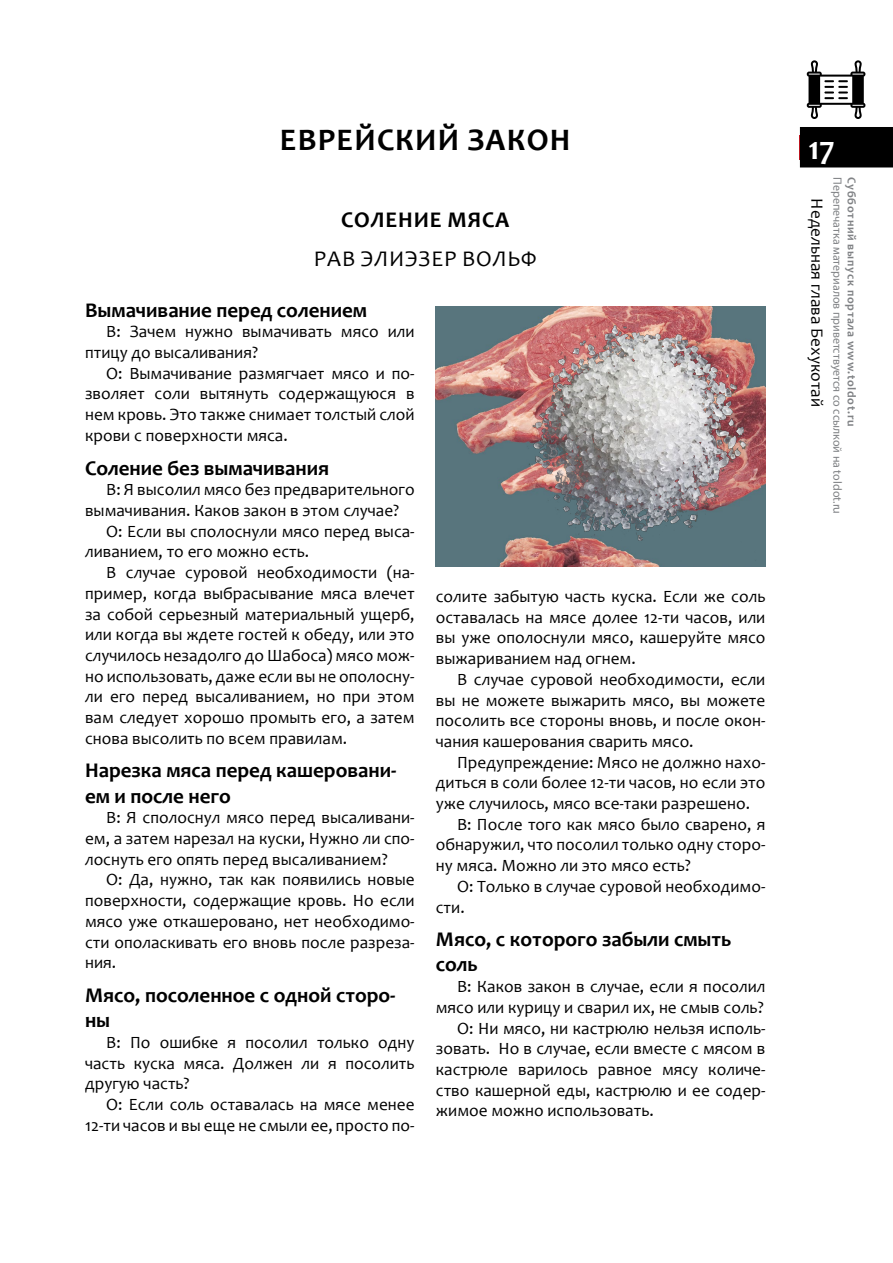
<style>
.page{position:relative;width:893px;height:1263px;background:#fff}
.page>*{position:absolute;margin:0;border:0;box-sizing:border-box;transform-origin:0 0}
.t1{font:700 33px "Candara";color:#fff}
.t2{font:700 31.5px "Candara";letter-spacing:.04em;color:#000}
.t3{font:22.5px "Candara";letter-spacing:.04em;color:#000}
.t4{font:700 22.5px "Candara";letter-spacing:.04em;color:#000}
.t5{font:700 21px/25.2px "Candara";color:#000}
.t6{font:17.25px/20.7px "Candara";color:#000;text-align:justify}
.t7{font:12px "Myriad Pro";color:#808285}
.t8{font:700 12px "Candara";letter-spacing:.06em;color:#808285}
</style>
<div class="page">
<div style="left:800px;top:127px;width:93px;height:40px;background:#000"></div>
<svg style="left:807px;top:60px;width:58px;height:59px"></svg>
<img style="left:436px;top:306px;width:329px;height:261px">
<h2 class="t2" style="left:280px;top:120px;width:292px">ЕВРЕЙСКИЙ ЗАКОН</h2>
<h3 class="t4" style="left:341px;top:206px;width:170px">СОЛЕНИЕ МЯСА</h3>
<h3 class="t3" style="left:314px;top:244px;width:224px">РАВ ЭЛИЭЗЕР ВОЛЬФ</h3>
<p class="t5" style="left:85px;top:297px;width:283px">Вымачивание перед солением</p>
<p class="t6" style="left:85px;top:321px;width:331px;text-indent:21px">В: Зачем нужно вымачивать мясо или птицу до высаливания?</p>
<p class="t6" style="left:85px;top:363px;width:331px;text-indent:21px">О: Вымачивание размягчает мясо и по&shy;зволяет соли вытянуть содержащуюся в нем кровь. Это также снимает толстый слой крови с поверхности мяса.</p>
<p class="t5" style="left:85px;top:455px;width:246px">Соление без вымачивания</p>
<p class="t6" style="left:106px;top:479px;width:310px">В: Я высолил мясо без предварительного</p>
<p class="t6" style="left:85px;top:500px;width:316px">вымачивания. Каков закон в этом случае?</p>
<p class="t6" style="left:106px;top:521px;width:310px">О: Если вы сполоснули мясо перед выса-</p>
<p class="t6" style="left:85px;top:541px;width:226px">ливанием, то его можно есть.</p>
<p class="t6" style="left:106px;top:562px;width:310px">В случае суровой необходимости (на-</p>
<p class="t6" style="left:85px;top:583px;width:331px">пример, когда выбрасывание мяса влечет</p>
<p class="t6" style="left:85px;top:603px;width:331px">за собой серьезный материальный ущерб,</p>
<p class="t6" style="left:85px;top:624px;width:331px">или когда вы ждете гостей к обеду, или это</p>
<p class="t6" style="left:85px;top:645px;width:331px">случилось незадолго до Шабоса) мясо мож-</p>
<p class="t6" style="left:85px;top:665px;width:331px">но использовать, даже если вы не ополосну-</p>
<p class="t6" style="left:85px;top:686px;width:331px">ли его перед высаливанием, но при этом</p>
<p class="t6" style="left:85px;top:707px;width:331px">вам следует хорошо промыть его, а затем</p>
<p class="t6" style="left:85px;top:728px;width:264px">снова высолить по всем правилам.</p>
<p class="t5" style="left:85px;top:758px;width:313px">Нарезка мяса перед кашеровани&shy;ем и после него</p>
<p class="t6" style="left:85px;top:807px;width:331px;text-indent:21px">В: Я сполоснул мясо перед высаливани&shy;ем, а затем нарезал на куски, Нужно ли спо&shy;лоснуть его опять перед высаливанием?</p>
<p class="t6" style="left:85px;top:869px;width:331px;text-indent:21px">О: Да, нужно, так как появились новые поверхности, содержащие кровь. Но если мясо уже откашеровано, нет необходимо&shy;сти ополаскивать его вновь после разреза&shy;ния.</p>
<p class="t5" style="left:85px;top:982px;width:312px">Мясо, посоленное с одной сторо&shy;ны</p>
<p class="t6" style="left:85px;top:1032px;width:331px;text-indent:21px">В: По ошибке я посолил только одну часть куска мяса. Должен ли я посолить другую часть?</p>
<p class="t6" style="left:85px;top:1094px;width:331px;text-align:right">О: Если соль оставалась на мясе менее<br>12-ти часов и вы еще не смыли ее, просто по-</p>
<p class="t6" style="left:436px;top:586px;width:331px">солите забытую часть куска. Если же соль оставалась на мясе долее 12-ти часов, или вы уже ополоснули мясо, кашеруйте мясо выжариванием над огнем.</p>
<p class="t6" style="left:436px;top:669px;width:331px;text-indent:21px">В случае суровой необходимости, если вы не можете выжарить мясо, вы можете посолить все стороны вновь, и после окон&shy;чания кашерования сварить мясо.</p>
<p class="t6" style="left:457px;top:751px;width:310px">Предупреждение: Мясо не должно нахо-</p>
<p class="t6" style="left:436px;top:772px;width:331px">диться в соли более 12-ти часов, но если это</p>
<p class="t6" style="left:436px;top:793px;width:316px">уже случилось, мясо все-таки разрешено.</p>
<p class="t6" style="left:457px;top:814px;width:310px">В: После того как мясо было сварено, я</p>
<p class="t6" style="left:436px;top:834px;width:331px">обнаружил, что посолил только одну сторо-</p>
<p class="t6" style="left:436px;top:855px;width:257px">ну мяса. Можно ли это мясо есть?</p>
<p class="t6" style="left:457px;top:876px;width:310px">О: Только в случае суровой необходимо-</p>
<p class="t6" style="left:436px;top:896px;width:30px">сти.</p>
<p class="t5" style="left:436px;top:926px;width:297px">Мясо, с которого забыли смыть соль</p>
<p class="t6" style="left:457px;top:976px;width:310px">В: Каков закон в случае, если я посолил</p>
<p class="t6" style="left:436px;top:997px;width:329px">мясо или курицу и сварил их, не смыв соль?</p>
<p class="t6" style="left:457px;top:1017px;width:310px">О: Ни мясо, ни кастрюлю нельзя исполь-</p>
<p class="t6" style="left:436px;top:1038px;width:331px">зовать. Но в случае, если вместе с мясом в</p>
<p class="t6" style="left:436px;top:1059px;width:331px">кастрюле варилось равное мясу количе-</p>
<p class="t6" style="left:436px;top:1079px;width:331px">ство кашерной еды, кастрюлю и ее содер-</p>
<p class="t6" style="left:436px;top:1100px;width:219px">жимое можно использовать.</p>
<h1 class="t1" style="left:808px;top:128px;width:28px">17</h1>
<p class="t6" style="left:828px;top:198px;width:210px;rotate:90deg">Недельная глава Бехукотай</p>
<p class="t7" style="left:845px;top:177px;width:338px;rotate:90deg">Перепечатка материалов приветствуется со ссылкой на toldot.ru</p>
<p class="t8" style="left:859px;top:177px;width:251px;rotate:90deg">Субботний выпуск портала www.toldot.ru</p>
</div>
